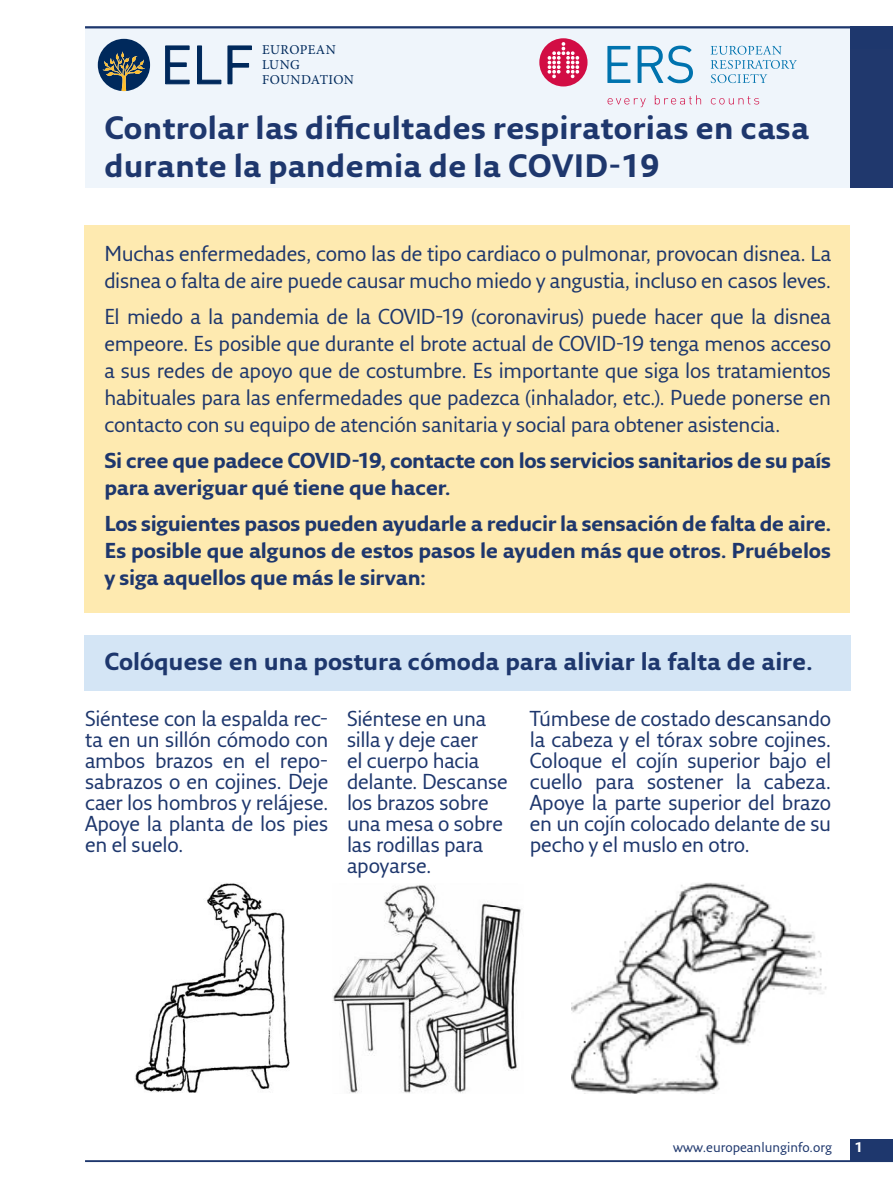
<style>
.page{position:relative;width:893px;height:1191px;background:#fff}
.page>*{position:absolute;margin:0;border:0;box-sizing:border-box;transform-origin:0 0}
.H___Article_title{font:700 31.5px/37.8px "Fresco Sans Pro";letter-spacing:.01em;color:#1e376d}
.t1{font:700 24px "Fresco Sans Pro";color:#1e376d}
.H___B-head{font:21px/21px "Fresco Sans Pro";letter-spacing:-.01em;color:#1e376d;text-align:justify}
.H___B-head-2{font:700 21px/27px "Fresco Sans Pro";letter-spacing:-.015em;color:#1e376d}
.Running_foot_left{font:13.5px "Fresco Sans Pro";color:#1e376d}
.t2{font:13.5px/14.7px "Minion Pro";letter-spacing:.025em;color:#00295c}
.Folio_left{font:700 13.5px "Fresco Sans Pro";color:#fff}
</style>
<div class="page">
<div style="left:85px;top:26px;width:808px;height:162px;background:#eff5fb"></div>
<hr style="left:85px;top:26px;width:808px;height:2px;background:#1e376d">
<div style="left:850px;top:26px;width:43px;height:162px;background:#20386d"></div>
<svg style="left:711px;top:46px;width:86px;height:37px"></svg>
<svg style="left:607px;top:46px;width:23px;height:37px"></svg>
<svg style="left:608px;top:98px;width:38px;height:9px"></svg>
<svg style="left:655px;top:95px;width:46px;height:9px"></svg>
<svg style="left:711px;top:96px;width:48px;height:8px"></svg>
<div style="left:539px;top:38px;width:48px;height:48px;background:#d20d44;border-radius:50%"></div>
<svg style="left:548px;top:42px;width:31px;height:36px"></svg>
<svg style="left:638px;top:46px;width:55px;height:37px"></svg>
<div style="left:850px;top:1138px;width:43px;height:23px;background:#1e376d"></div>
<hr style="left:85px;top:1160px;width:808px;height:2px;background:#1e376d">
<svg style="left:165px;top:45px;width:25px;height:39px"></svg>
<svg style="left:197px;top:45px;width:24px;height:39px"></svg>
<svg style="left:227px;top:45px;width:25px;height:39px"></svg>
<svg style="left:98px;top:39px;width:52px;height:52px"></svg>
<div style="left:84px;top:635px;width:766px;height:55px;background:#d4e5f5"></div>
<div style="left:84px;top:225px;width:766px;height:387px;background:#feeab0"></div>
<img style="left:135px;top:883px;width:155px;height:210px">
<img style="left:333px;top:885px;width:189px;height:208px">
<img style="left:572px;top:882px;width:255px;height:211px">
<p class="t2" style="left:262px;top:43px;width:93px">EUROPEAN<br>LUNG<br>FOUNDATION</p>
<p class="H___Article_title" style="left:104px;top:109px;width:706px">Controlar las dificultades respiratorias en casa durante la pandemia de la COVID-19</p>
<p class="H___B-head" style="left:104px;top:240px;width:728px;line-height:27px">Muchas enfermedades, como las de tipo cardiaco o pulmonar, provocan disnea. La disnea o falta de aire puede causar mucho miedo y angustia, incluso en casos leves.</p>
<p class="H___B-head" style="left:104px;top:303px;width:728px;line-height:27px">El miedo a la pandemia de la COVID-19 (coronavirus) puede hacer que la disnea empeore. Es posible que durante el brote actual de COVID-19 tenga menos acceso a sus redes de apoyo que de costumbre. Es importante que siga los tratamientos habituales para las enfermedades que padezca (inhalador, etc.). Puede ponerse en contacto con su equipo de atención sanitaria y social para obtener asistencia.</p>
<p class="H___B-head-2" style="left:104px;top:447px;width:728px">Si cree que padece COVID-19, contacte con los servicios sanitarios de su país para averiguar qué tiene que hacer.</p>
<p class="H___B-head-2" style="left:104px;top:510px;width:728px;text-align:justify">Los siguientes pasos pueden ayudarle a reducir la sensación de falta de aire.<br>Es posible que algunos de estos pasos le ayuden más que otros. Pruébelos y siga aquellos que más le sirvan:</p>
<p class="t1" style="left:104px;top:646px;width:710px">Colóquese en una postura cómoda para aliviar la falta de aire.</p>
<p class="H___B-head" style="left:85px;top:708px;width:245px">Siéntese con la espalda rec&shy;ta en un sillón cómodo con ambos brazos en el repo&shy;sabrazos o en cojines. Deje caer los hombros y relájese.<br>Apoye la planta de los pies en el suelo.</p>
<p class="H___B-head" style="left:347px;top:708px;width:162px;text-align:left">Siéntese en una silla y deje caer<br>el cuerpo hacia delante. Descanse los brazos sobre una mesa o sobre las rodillas para apoyarse.</p>
<p class="H___B-head" style="left:530px;top:708px;width:303px">Túmbese de costado descansando la cabeza y el tórax sobre cojines.<br>Coloque el cojín superior bajo el cuello para sostener la cabeza.<br>Apoye la parte superior del brazo en un cojín colocado delante de su pecho y el muslo en otro.</p>
<p class="Running_foot_left" style="left:673px;top:1138px;width:160px">www.europeanlunginfo.org</p>
<p class="Folio_left" style="left:855px;top:1139px;width:10px">1</p>
</div>
